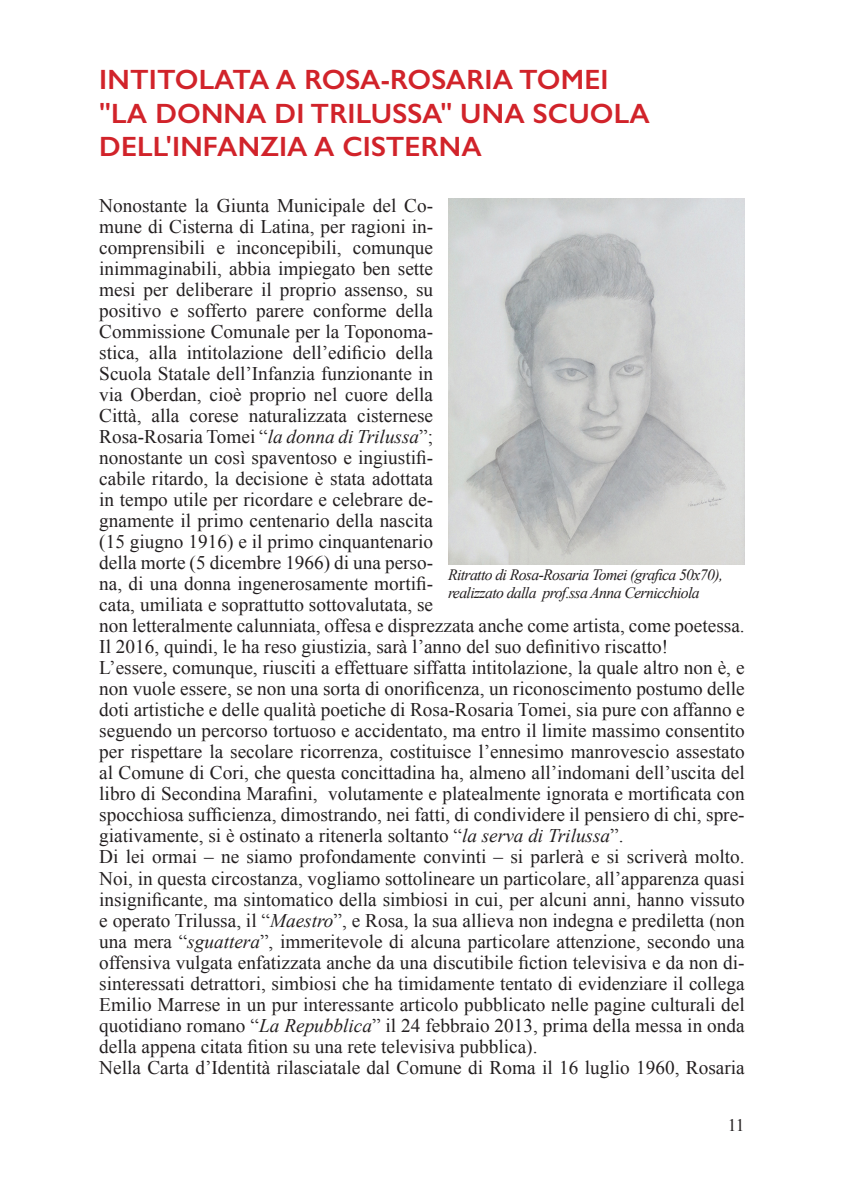
<style>
.page{position:relative;width:844px;height:1191px;background:#fff}
.page>*{position:absolute;margin:0;border:0;box-sizing:border-box;transform-origin:0 0}
.t1{font:600 28px/33.6px "Gill Sans";letter-spacing:.005em;color:#d1232a}
.t2{font:19.25px/21px "Times New Roman";color:#231f20;text-align:justify}
.t3{font:17.5px "Times New Roman";color:#231f20}
.t4{font:italic 15.75px "Times New Roman";letter-spacing:-.04em;color:#231f20}
.s1{font-style:italic}
</style>
<div class="page">
<img style="left:448px;top:199px;width:296px;height:366px">
<p class="t1" style="left:99px;top:63px;width:552px">INTITOLATA A ROSA-ROSARIA TOMEI "LA DONNA DI TRILUSSA" UNA SCUOLA<br>DELL'INFANZIA A CISTERNA</p>
<p class="t2" style="left:99px;top:195px;width:646px;text-align:left">Nonostante la Giunta Municipale del Co-<br>mune di Cisterna di Latina, per ragioni in-<br>comprensibili e inconcepibili, comunque<br>inimmaginabili, abbia impiegato ben sette<br>mesi per deliberare il proprio assenso, su<br>positivo e sofferto parere conforme della<br>Commissione Comunale per la Toponoma-<br>stica, alla intitolazione dell’edificio della<br>Scuola Statale dell’Infanzia funzionante in<br>via Oberdan, cioè proprio nel cuore della<br>Città, alla corese naturalizzata cisternese<br>Rosa-Rosaria Tomei “<span class="s1">la donna di Trilussa</span>”;<br>nonostante un così spaventoso e ingiustifi-<br>cabile ritardo, la decisione è stata adottata<br>in tempo utile per ricordare e celebrare de-<br>gnamente il primo centenario della nascita<br>(15 giugno 1916) e il primo cinquantenario<br>della morte (5 dicembre 1966) di una perso-<br>na, di una donna ingenerosamente mortifi-<br>cata, umiliata e soprattutto sottovalutata, se<br>non letteralmente calunniata, offesa e disprezzata anche come artista, come poetessa.</p>
<p class="t2" style="left:99px;top:636px;width:570px">Il 2016, quindi, le ha reso giustizia, sarà l’anno del suo definitivo riscatto!</p>
<p class="t2" style="left:99px;top:657px;width:646px">L’essere, comunque, riusciti a effettuare siffatta intitolazione, la quale altro non è, e non vuole essere, se non una sorta di onorificenza, un riconoscimento postumo delle doti artistiche e delle qualità poetiche di Rosa-Rosaria Tomei, sia pure con affanno e seguendo un percorso tortuoso e accidentato, ma entro il limite massimo consentito per rispettare la secolare ricorrenza, costituisce l’ennesimo manrovescio assestato al Comune di Cori, che questa concittadina ha, almeno all’indomani dell’uscita del libro di Secondina Marafini, volutamente e platealmente ignorata e mortificata con spocchiosa sufficienza, dimostrando, nei fatti, di condividere il pensiero di chi, spre&shy;giativamente, si è ostinato a ritenerla soltanto “<span class="s1">la serva di Trilussa</span>”.</p>
<p class="t2" style="left:99px;top:846px;width:646px">Di lei ormai – ne siamo profondamente convinti – si parlerà e si scriverà molto.<br>Noi, in questa circostanza, vogliamo sottolineare un particolare, all’apparenza quasi insignificante, ma sintomatico della simbiosi in cui, per alcuni anni, hanno vissuto e operato Trilussa, il “<span class="s1">Maestro</span>”, e Rosa, la sua allieva non indegna e prediletta (non una mera “<span class="s1">sguattera</span>”, immeritevole di alcuna particolare attenzione, secondo una offensiva vulgata enfatizzata anche da una discutibile fiction televisiva e da non di&shy;sinteressati detrattori, simbiosi che ha timidamente tentato di evidenziare il collega Emilio Marrese in un pur interessante articolo pubblicato nelle pagine culturali del quotidiano romano “<span class="s1">La Repubblica</span>” il 24 febbraio 2013, prima della messa in onda della appena citata fition su una rete televisiva pubblica).</p>
<p class="t2" style="left:99px;top:1056px;width:646px">Nella Carta d’Identità rilasciatale dal Comune di Roma il 16 luglio 1960, Rosaria</p>
<p class="t4" style="left:448px;top:563px;width:276px">Ritratto di Rosa-Rosaria Tomei (grafica 50x70),</p>
<p class="t4" style="left:448px;top:582px;width:253px">realizzato dalla prof.ssa Anna Cernicchiola</p>
<p class="t3" style="left:727px;top:1113px;width:18px">11</p>
</div>
